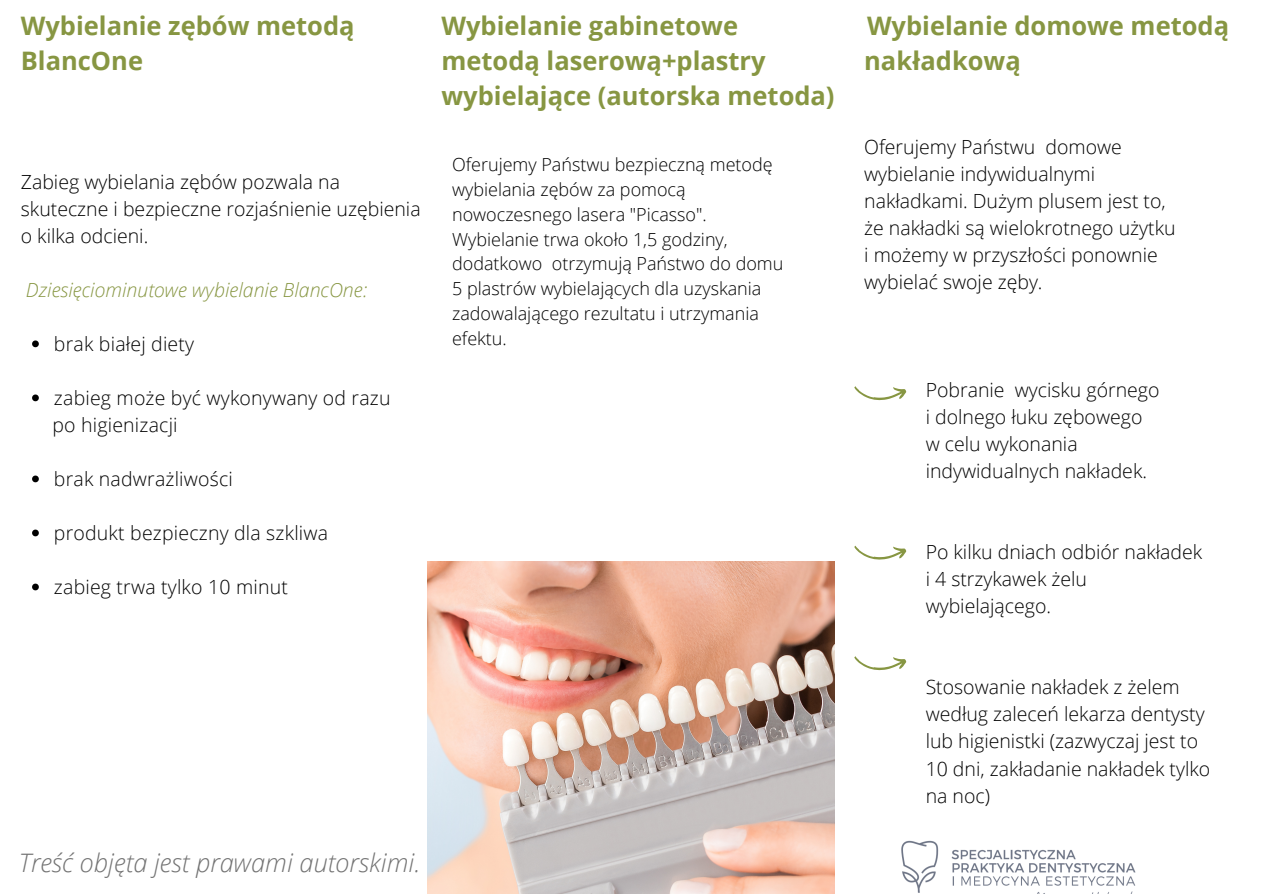
<style>
.page{position:relative;width:1263px;height:894px;background:#fff}
.page>*{position:absolute;margin:0;border:0;box-sizing:border-box;transform-origin:0 0}
.t1{font:700 25.5px/34.8px "Open Sans";color:#879642}
.t2{font:italic 300 25.5px "Open Sans";color:#737373}
.t3{font:300 19.5px/27px "Open Sans";color:#000}
.t4{font:italic 300 19.5px "Open Sans";color:#879642}
.t5{font:300 18px/24.8px "Open Sans";color:#000}
</style>
<div class="page">
<svg style="left:32px;top:340px;width:7px;height:7px"></svg>
<svg style="left:32px;top:394px;width:7px;height:7px"></svg>
<svg style="left:32px;top:475px;width:7px;height:7px"></svg>
<svg style="left:32px;top:529px;width:7px;height:7px"></svg>
<svg style="left:32px;top:583px;width:7px;height:7px"></svg>
<svg style="left:854px;top:386px;width:53px;height:14px"></svg>
<svg style="left:854px;top:545px;width:53px;height:15px"></svg>
<svg style="left:854px;top:656px;width:53px;height:14px"></svg>
<img style="left:428px;top:561px;width:407px;height:332px">
<img style="left:901px;top:840px;width:235px;height:53px">
<p class="t1" style="left:21px;top:8px;width:335px">Wybielanie zębów metodą<br>BlancOne</p>
<p class="t3" style="left:21px;top:167px;width:401px">Zabieg wybielania zębów pozwala na skuteczne i bezpieczne rozjaśnienie uzębienia o kilka odcieni.</p>
<p class="t4" style="left:26px;top:276px;width:343px">Dziesięciominutowe wybielanie BlancOne:</p>
<p class="t3" style="left:54px;top:329px;width:142px">brak białej diety</p>
<p class="t3" style="left:54px;top:383px;width:338px">zabieg może być wykonywany od razu</p>
<p class="t3" style="left:52px;top:410px;width:127px">po higienizacji</p>
<p class="t3" style="left:54px;top:464px;width:180px">brak nadwrażliwości</p>
<p class="t3" style="left:54px;top:518px;width:276px">produkt bezpieczny dla szkliwa</p>
<p class="t3" style="left:54px;top:572px;width:235px">zabieg trwa tylko 10 minut</p>
<p class="t1" style="left:441px;top:8px;width:395px">Wybielanie gabinetowe metodą laserową+plastry wybielające (autorska metoda)</p>
<p class="t5" style="left:452px;top:152px;width:322px">Oferujemy Państwu bezpieczną metodę wybielania zębów za pomocą nowoczesnego lasera "Picasso".</p>
<p class="t5" style="left:452px;top:226px;width:333px">Wybielanie trwa około 1,5 godziny, dodatkowo otrzymują Państwo do domu</p>
<p class="t5" style="left:452px;top:276px;width:311px">5 plastrów wybielających dla uzyskania zadowalającego rezultatu i utrzymania efektu.</p>
<p class="t2" style="left:19px;top:844px;width:403px">Treść objęta jest prawami autorskimi.</p>
<p class="t1" style="left:867px;top:8px;width:364px">Wybielanie domowe metodą</p>
<p class="t1" style="left:864px;top:43px;width:158px">nakładkową</p>
<p class="t3" style="left:864px;top:133px;width:303px">Oferujemy Państwu domowe wybielanie indywidualnymi nakładkami. Dużym plusem jest to,</p>
<p class="t3" style="left:864px;top:214px;width:313px">że nakładki są wielokrotnego użytku</p>
<p class="t3" style="left:864px;top:241px;width:295px">i możemy w przyszłości ponownie wybielać swoje zęby.</p>
<p class="t3" style="left:926px;top:376px;width:235px">Pobranie wycisku górnego</p>
<p class="t3" style="left:926px;top:403px;width:218px">i dolnego łuku zębowego</p>
<p class="t3" style="left:926px;top:430px;width:223px">w celu wykonania indywidualnych nakładek.</p>
<p class="t3" style="left:926px;top:538px;width:278px">Po kilku dniach odbiór nakładek</p>
<p class="t3" style="left:926px;top:565px;width:163px">i 4 strzykawek żelu wybielającego.</p>
<p class="t3" style="left:926px;top:673px;width:286px">Stosowanie nakładek z żelem według zaleceń lekarza dentysty lub higienistki (zazwyczaj jest to<br>10 dni, zakładanie nakładek tylko na noc)</p>
</div>
